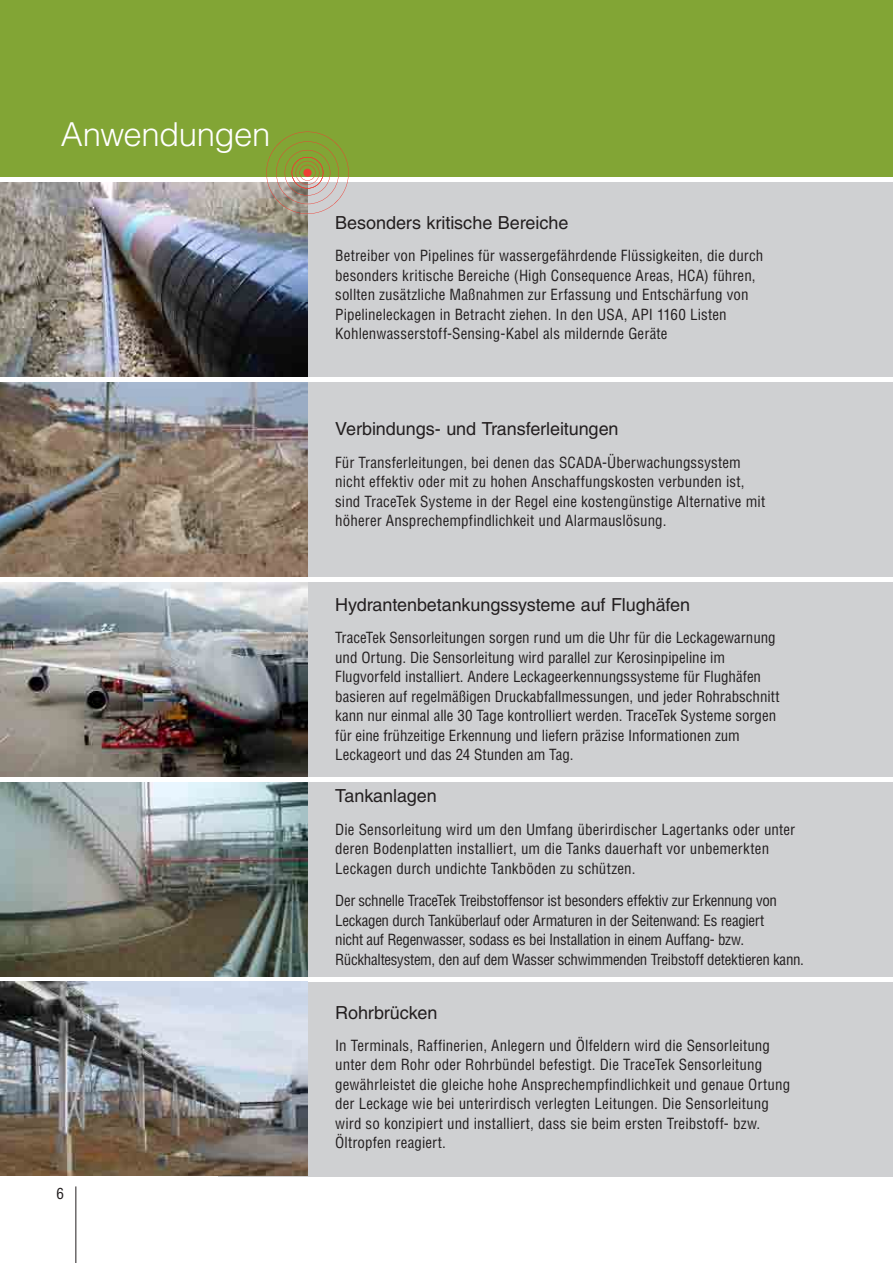
<style>
.page{position:relative;width:893px;height:1263px;background:#fff}
.page>*{position:absolute;margin:0;border:0;box-sizing:border-box;transform-origin:0 0}
.t1{font:300 33px "Helvetica LT Std";letter-spacing:-.015em;color:#fff}
.t2{font:18px "Helvetica LT Std";letter-spacing:-.005em;color:#231f20}
.t3{font:condensed 15px/19.5px "Helvetica LT Std";letter-spacing:.005em;color:#231f20}
.t4{font:condensed 15px/19.5px "Helvetica LT Std";letter-spacing:-.02em;color:#231f20}
</style>
<div class="page">
<div style="left:218px;top:183px;width:675px;height:194px;background:#cfd0d2"></div>
<div style="left:218px;top:383px;width:675px;height:194px;background:#cfd0d2"></div>
<div style="left:218px;top:582px;width:675px;height:194px;background:#cfd0d2"></div>
<div style="left:218px;top:782px;width:675px;height:194px;background:#cfd0d2"></div>
<div style="left:218px;top:982px;width:675px;height:194px;background:#cfd0d2"></div>
<hr style="left:75px;top:1186px;width:1px;height:77px;background:#231f20">
<div style="left:0;top:0;width:893px;height:176px;background:#82a535"></div>
<img style="left:0;top:183px;width:307px;height:194px">
<svg style="left:266px;top:132px;width:83px;height:82px"></svg>
<img style="left:0;top:382px;width:307px;height:194px">
<img style="left:0;top:582px;width:307px;height:195px">
<img style="left:0;top:782px;width:307px;height:194px">
<img style="left:0;top:981px;width:307px;height:195px">
<p class="t1" style="left:61px;top:114px;width:211px">Anwendungen</p>
<p class="t3" style="left:56px;top:1183px;width:9px">6</p>
<p class="t2" style="left:335px;top:212px;width:235px">Besonders kritische Bereiche</p>
<p class="t3" style="left:335px;top:246px;width:430px">Betreiber von Pipelines für wassergefährdende Flüssigkeiten, die durch besonders kritische Bereiche (High Consequence Areas, HCA) führen, sollten zusätzliche Maßnahmen zur Erfassung und Entschärfung von Pipelineleckagen in Betracht ziehen. In den USA, API 1160 Listen Kohlenwasserstoff-Sensing-Kabel als mildernde Geräte</p>
<p class="t2" style="left:335px;top:418px;width:285px">Verbindungs- und Transferleitungen</p>
<p class="t3" style="left:335px;top:452px;width:431px">Für Transferleitungen, bei denen das SCADA-Überwachungssystem nicht effektiv oder mit zu hohen Anschaffungskosten verbunden ist, sind TraceTek Systeme in der Regel eine kostengünstige Alternative mit höherer Ansprechempfindlichkeit und Alarmauslösung.</p>
<p class="t2" style="left:335px;top:594px;width:356px">Hydrantenbetankungssysteme auf Flughäfen</p>
<p class="t3" style="left:335px;top:628px;width:446px">TraceTek Sensorleitungen sorgen rund um die Uhr für die Leckagewarnung und Ortung. Die Sensorleitung wird parallel zur Kerosinpipeline im Flugvorfeld installiert. Andere Leckageerkennungssysteme für Flughäfen basieren auf regelmäßigen Druckabfallmessungen, und jeder Rohrabschnitt kann nur einmal alle 30 Tage kontrolliert werden. TraceTek Systeme sorgen für eine frühzeitige Erkennung und liefern präzise Informationen zum Leckageort und das 24 Stunden am Tag.</p>
<p class="t2" style="left:335px;top:786px;width:103px">Tankanlagen</p>
<p class="t3" style="left:335px;top:819px;width:462px">Die Sensorleitung wird um den Umfang überirdischer Lagertanks oder unter deren Bodenplatten installiert, um die Tanks dauerhaft vor unbemerkten<br>Leckagen durch undichte Tankböden zu schützen.</p>
<p class="t4" style="left:335px;top:891px;width:470px">Der schnelle TraceTek Treibstoffensor ist besonders effektiv zur Erkennung von Leckagen durch Tanküberlauf oder Armaturen in der Seitenwand: Es reagiert<br>nicht auf Regenwasser, sodass es bei Installation in einem Auffang- bzw.<br>Rückhaltesystem, den auf dem Wasser schwimmenden Treibstoff detektieren kann.</p>
<p class="t2" style="left:335px;top:1002px;width:104px">Rohrbrücken</p>
<p class="t3" style="left:335px;top:1035px;width:456px">In Terminals, Raffinerien, Anlegern und Ölfeldern wird die Sensorleitung unter dem Rohr oder Rohrbündel befestigt. Die TraceTek Sensorleitung gewährleistet die gleiche hohe Ansprechempfindlichkeit und genaue Ortung der Leckage wie bei unterirdisch verlegten Leitungen. Die Sensorleitung wird so konzipiert und installiert, dass sie beim ersten Treibstoff- bzw.<br>Öltropfen reagiert.</p>
</div>
